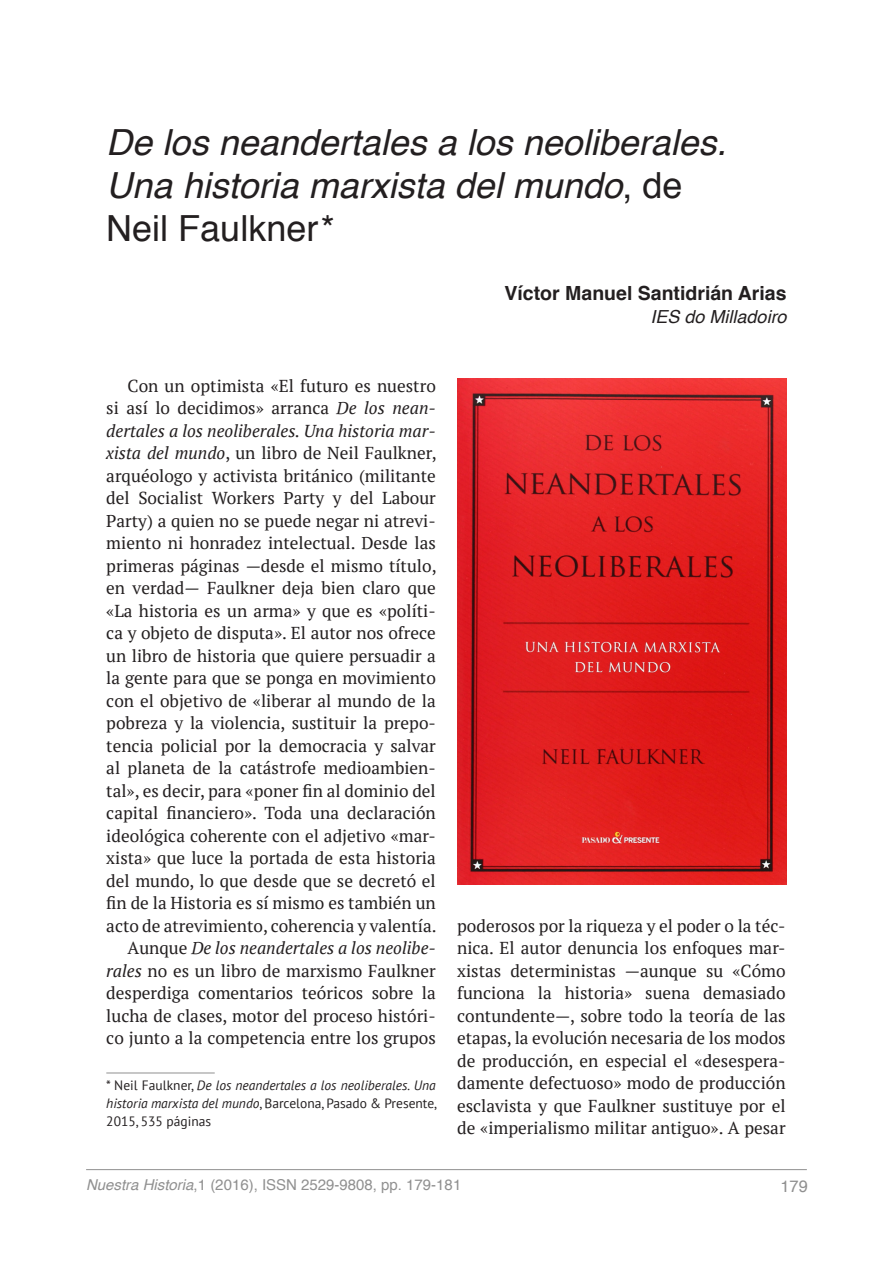
<style>
.page{position:relative;width:893px;height:1263px;background:#fff}
.page>*{position:absolute;margin:0;border:0;box-sizing:border-box;transform-origin:0 0}
.Título_artículos{font:italic 36px/43.2px "Helvetica";color:#231f20}
.Autor{font:700 19.5px "Helvetica";color:#231f20}
.Centro_trabajo{font:italic 18px "Helvetica";color:#231f20}
.Texto_artículos{font:17.25px/22.5px "PT Serif";color:#231f20;text-align:justify}
.t1{font:16.5px "Helvetica";color:#909090}
.Encabezados_1{font:15px "Helvetica";color:#909090}
.Nota_Asterisco{font:italic 13.5px/18px "PT Sans";color:#231f20;text-align:justify}
.s1{font-style:normal}
.s2{font-style:italic}
</style>
<div class="page">
<hr style="left:86px;top:1169px;width:721px;height:1px;background:#909090">
<hr style="left:106px;top:1073px;width:109px;height:1px;background:#909090">
<img style="left:457px;top:379px;width:330px;height:505px">
<p class="Título_artículos" style="left:106px;top:121px;width:622px">De los neandertales a los neoliberales.<br>Una historia marxista del mundo<span class="s1">, de<br>Neil Faulkner *</span></p>
<p class="Autor" style="left:505px;top:277px;width:284px">Víctor Manuel Santidrián Arias</p>
<p class="Centro_trabajo" style="left:651px;top:302px;width:138px">IES do Milladoiro</p>
<p class="Texto_artículos" style="left:106px;top:374px;width:332px;text-indent:21px">Con un optimista «El futuro es nuestro si así lo decidimos» arranca <span class="s2">De los nean&shy;dertales a los neoliberales. Una historia mar&shy;xista del mundo</span>, un libro de Neil Faulkner, arquéologo y activista británico (militante del Socialist Workers Party y del Labour Party) a quien no se puede negar ni atrevi&shy;miento ni honradez intelectual. Desde las primeras páginas <span class="s2">—</span>desde el mismo título, en verdad<span class="s2">—</span> Faulkner deja bien claro que «La historia es un arma» y que es «políti&shy;ca y objeto de disputa». El autor nos ofrece un libro de historia que quiere persuadir a la gente para que se ponga en movimiento con el objetivo de «liberar al mundo de la pobreza y la violencia, sustituir la prepo&shy;tencia policial por la democracia y salvar al planeta de la catástrofe medioambien&shy;tal», es decir, para «poner fin al dominio del capital financiero». Toda una declaración ideológica coherente con el adjetivo «mar&shy;xista» que luce la portada de esta historia del mundo, lo que desde que se decretó el fin de la Historia es sí mismo es también un acto de atrevimiento, coherencia y valentía.</p>
<p class="Texto_artículos" style="left:106px;top:936px;width:331px;text-indent:21px">Aunque <span class="s2">De los neandertales a los neolibe&shy;rales</span> no es un libro de marxismo Faulkner desperdiga comentarios teóricos sobre la lucha de clases, motor del proceso históri&shy;co junto a la competencia entre los grupos</p>
<p class="Nota_Asterisco" style="left:106px;top:1076px;width:332px"><span class="s1">* Neil Faulkner,</span> De los neandertales a los neoliberales. Una historia marxista del mundo<span class="s1">, Barcelona, Pasado &amp; Presente, 2015, 535 páginas</span></p>
<p class="Texto_artículos" style="left:457px;top:914px;width:330px">poderosos por la riqueza y el poder o la téc&shy;nica. El autor denuncia los enfoques mar&shy;xistas deterministas <span class="s2">—</span>aunque su «Cómo funciona la historia» suena demasiado contundente<span class="s2">—</span>, sobre todo la teoría de las etapas, la evolución necesaria de los modos de producción, en especial el «desespera&shy;damente defectuoso» modo de producción esclavista y que Faulkner sustituye por el de «imperialismo militar antiguo». A pesar</p>
<p class="Encabezados_1" style="left:86px;top:1173px;width:377px"><span class="s2">Nuestra Historia</span>,1 (2016), ISSN 2529-9808, pp. 179-181</p>
<p class="t1" style="left:780px;top:1174px;width:29px">179</p>
</div>
